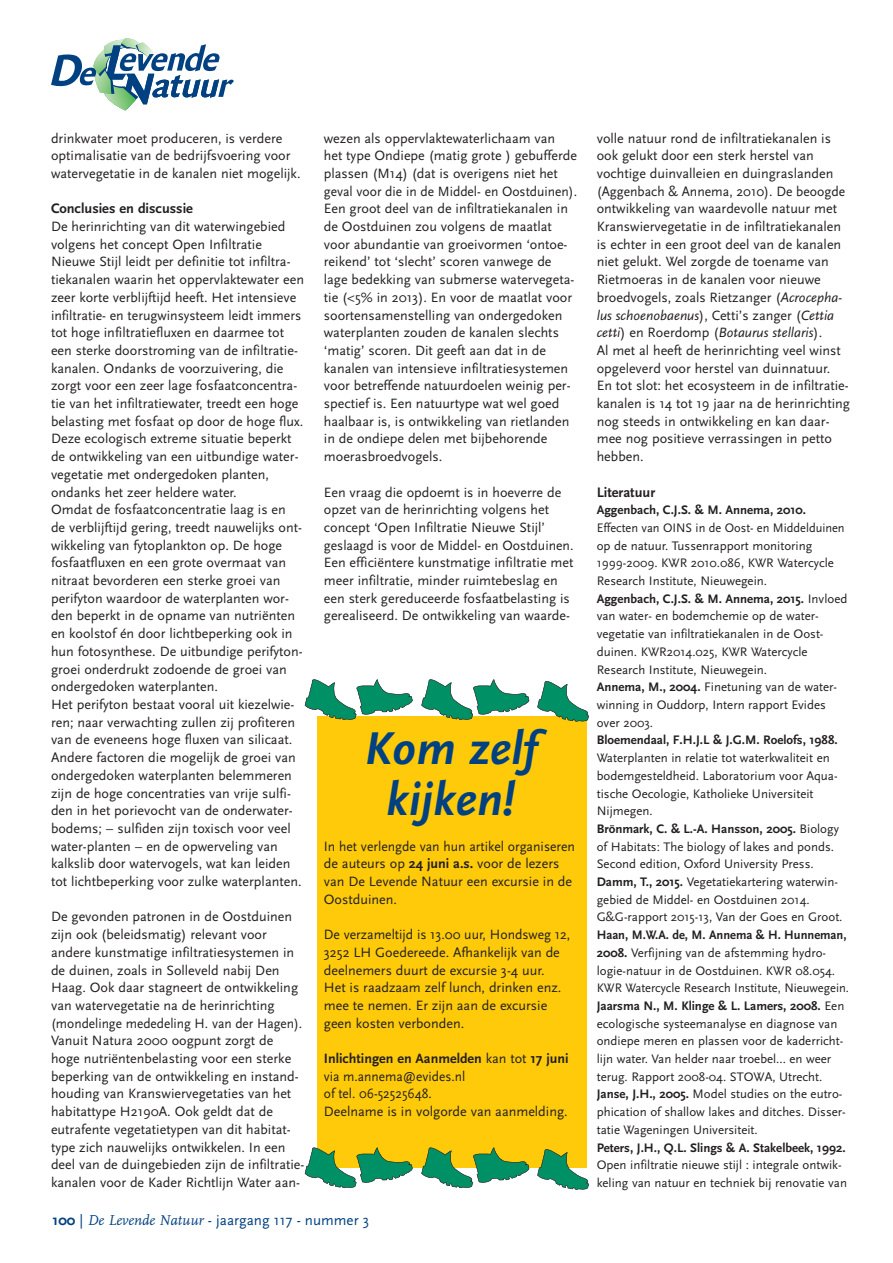
<style>
.page{position:relative;width:893px;height:1263px;background:#fff}
.page>*{position:absolute;margin:0;border:0;box-sizing:border-box;transform-origin:0 0}
.t1{font:italic 700 48px/51px "Scala Sans";color:#014181;text-align:center}
.t2{font:15px "Scala Sans";color:#014181}
.t3{font:700 14.4px "Scala Sans";color:#231f20}
.t4{font:14.1px/17.7px "Scala Sans";color:#231f20}
.t5{font:12.9px/17.7px "Scala Sans";color:#231f20}
.t6{font:12.9px/17.7px "Scala Sans";color:#231f20;scale:.96 1}
.t7{font:700 12.9px "Scala Sans";color:#231f20}
.s1{font-weight:700}
.s2{font-family:"FF Scala";font-style:italic}
.s3{font-style:italic}
</style>
<div class="page">
<div style="left:317px;top:716px;width:269px;height:451px;background:#feca0a"></div>
<svg style="left:51px;top:38px;width:183px;height:73px"></svg>
<svg style="left:537px;top:681px;width:52px;height:41px"></svg>
<svg style="left:421px;top:679px;width:109px;height:41px"></svg>
<svg style="left:305px;top:679px;width:108px;height:41px"></svg>
<svg style="left:537px;top:1145px;width:52px;height:45px"></svg>
<svg style="left:421px;top:1147px;width:109px;height:41px"></svg>
<svg style="left:305px;top:1147px;width:109px;height:41px"></svg>
<p class="t4" style="left:51px;top:129px;width:251px">drinkwater moet produceren, is verdere optimalisatie van de bedrijfsvoering voor watervegetatie in de kanalen niet mogelijk.</p>
<p class="t3" style="left:51px;top:200px;width:144px">Conclusies en discussie</p>
<p class="t4" style="left:51px;top:217px;width:255px">De herinrichting van dit waterwingebied volgens het concept Open Infiltratie Nieuwe Stijl leidt per definitie tot infiltra&shy;tiekanalen waarin het oppervlaktewater een zeer korte verblijftijd heeft. Het intensieve infiltratie- en terugwinsysteem leidt immers tot hoge infiltratiefluxen en daarmee tot een sterke doorstroming van de infiltratie&shy;kanalen. Ondanks de voorzuivering, die zorgt voor een zeer lage fosfaatconcentra&shy;tie van het infiltratiewater, treedt een hoge belasting met fosfaat op door de hoge flux.<br>Deze ecologisch extreme situatie beperkt de ontwikkeling van een uitbundige water&shy;vegetatie met ondergedoken planten, ondanks het zeer heldere water.<br>Omdat de fosfaatconcentratie laag is en<br>de verblijftijd gering, treedt nauwelijks ont&shy;wikkeling van fytoplankton op. De hoge fosfaatfluxen en een grote overmaat van nitraat bevorderen een sterke groei van perifyton waardoor de waterplanten wor&shy;den beperkt in de opname van nutriënten en koolstof én door lichtbeperking ook in hun fotosynthese. De uitbundige perifyton&shy;groei onderdrukt zodoende de groei van ondergedoken waterplanten.<br>Het perifyton bestaat vooral uit kiezelwie&shy;ren; naar verwachting zullen zij profiteren van de eveneens hoge fluxen van silicaat.<br>Andere factoren die mogelijk de groei van ondergedoken waterplanten belemmeren zijn de hoge concentraties van vrije sulfi&shy;den in het porievocht van de onderwater&shy;bodems; – sulfiden zijn toxisch voor veel water-planten – en de opwerveling van kalkslib door watervogels, wat kan leiden tot lichtbeperking voor zulke waterplanten.</p>
<p class="t4" style="left:51px;top:908px;width:255px">De gevonden patronen in de Oostduinen zijn ook (beleidsmatig) relevant voor andere kunstmatige infiltratiesystemen in de duinen, zoals in Solleveld nabij Den Haag. Ook daar stagneert de ontwikkeling van watervegetatie na de herinrichting (mondelinge mededeling H. van der Hagen).<br>Vanuit Natura 2000 oogpunt zorgt de hoge nutriëntenbelasting voor een sterke beperking van de ontwikkeling en instand&shy;houding van Kranswiervegetaties van het habitattype H2190A. Ook geldt dat de eutrafente vegetatietypen van dit habitat&shy;type zich nauwelijks ontwikkelen. In een deel van de duingebieden zijn de infiltratie&shy;kanalen voor de Kader Richtlijn Water aan-</p>
<p class="t4" style="left:324px;top:129px;width:255px">wezen als oppervlaktewaterlichaam van het type Ondiepe (matig grote ) gebufferde plassen (M14) (dat is overigens niet het geval voor die in de Middel- en Oostduinen).<br>Een groot deel van de infiltratiekanalen in de Oostduinen zou volgens de maatlat voor abundantie van groeivormen ‘ontoe&shy;reikend’ tot ‘slecht’ scoren vanwege de lage bedekking van submerse watervegeta&shy;tie (&lt;5% in 2013). En voor de maatlat voor soortensamenstelling van ondergedoken waterplanten zouden de kanalen slechts ‘matig’ scoren. Dit geeft aan dat in de kanalen van intensieve infiltratiesystemen voor betreffende natuurdoelen weinig per&shy;spectief is. Een natuurtype wat wel goed haalbaar is, is ontwikkeling van rietlanden in de ondiepe delen met bijbehorende moerasbroedvogels.</p>
<p class="t4" style="left:324px;top:483px;width:251px">Een vraag die opdoemt is in hoeverre de opzet van de herinrichting volgens het concept ‘Open Infiltratie Nieuwe Stijl’ geslaagd is voor de Middel- en Oostduinen.<br>Een efficiëntere kunstmatige infiltratie met meer infiltratie, minder ruimtebeslag en een sterk gereduceerde fosfaatbelasting is gerealiseerd. De ontwikkeling van waarde-</p>
<h1 class="t1" style="left:365px;top:722px;width:173px">Kom zelf kijken!</h1>
<p class="t4" style="left:324px;top:837px;width:253px">In het verlengde van hun artikel organiseren de auteurs op <span class="s1">24 juni a.s.</span> voor de lezers van De Levende Natuur een excursie in de Oostduinen.</p>
<p class="t4" style="left:324px;top:925px;width:248px">De verzameltijd is 13.00 uur, Hondsweg 12, 3252 LH Goedereede. Afhankelijk van de deelnemers duurt de excursie 3-4 uur.<br>Het is raadzaam zelf lunch, drinken enz. mee te nemen. Er zijn aan de excursie geen kosten verbonden.</p>
<p class="t4" style="left:324px;top:1049px;width:246px"><span class="s1">Inlichtingen en Aanmelden</span> kan tot <span class="s1">17 juni </span>via m.annema@evides.nl<br>of tel. 06-52525648.<br>Deelname is in volgorde van aanmelding.</p>
<p class="t2" style="left:53px;top:1211px;width:318px"><span class="s1">100</span> | <span class="s2">De Levende Natuur</span> - jaargang 117 - nummer 3</p>
<p class="t4" style="left:597px;top:129px;width:255px">volle natuur rond de infiltratiekanalen is ook gelukt door een sterk herstel van vochtige duinvalleien en duingraslanden (Aggenbach &amp; Annema, 2010). De beoogde ontwikkeling van waardevolle natuur met Kranswiervegetatie in de infiltratiekanalen is echter in een groot deel van de kanalen niet gelukt. Wel zorgde de toename van Rietmoeras in de kanalen voor nieuwe broedvogels, zoals Rietzanger (<span class="s3">Acrocepha&shy;lus schoenobaenus</span>), Cetti’s zanger (<span class="s3">Cettia cetti</span>) en Roerdomp (<span class="s3">Botaurus stellaris</span>).<br>Al met al heeft de herinrichting veel winst opgeleverd voor herstel van duinnatuur.<br>En tot slot: het ecosysteem in de infiltratie&shy;kanalen is 14 tot 19 jaar na de herinrichting nog steeds in ontwikkeling en kan daar&shy;mee nog positieve verrassingen in petto hebben.</p>
<p class="t3" style="left:597px;top:483px;width:60px">Literatuur</p>
<p class="t7" style="left:597px;top:502px;width:211px">Aggenbach, C.J.S. &amp; M. Annema, 2010.</p>
<p class="t6" style="left:597px;top:519px;width:263px">Effecten van OINS in de Oost- en Middelduinen op de natuur. Tussenrapport monitoring 1999-2009. KWR 2010.086, KWR Watercycle Research Institute, Nieuwegein.<br><span class="s1">Aggenbach, C.J.S. &amp; M. Annema, 2015.</span> Invloed van water- en bodemchemie op de water&shy;vegetatie van infiltratiekanalen in de Oost&shy;duinen. KWR2014.025, KWR Watercycle Research Institute, Nieuwegein.<br><span class="s1">Annema, M., 2004.</span> Finetuning van de water&shy;winning in Ouddorp, Intern rapport Evides over 2003.</p>
<p class="t7" style="left:597px;top:732px;width:242px">Bloemendaal, F.H.J.L &amp; J.G.M. Roelofs, 1988.</p>
<p class="t5" style="left:597px;top:749px;width:247px">Waterplanten in relatie tot waterkwaliteit en bodemgesteldheid. Laboratorium voor Aqua&shy;tische Oecologie, Katholieke Universiteit Nijmegen.<br><span class="s1">Brönmark, C. &amp; L.-A. Hansson, 2005.</span> Biology of Habitats: The biology of lakes and ponds.<br>Second edition, Oxford University Press.<br><span class="s1">Damm, T., 2015.</span> Vegetatiekartering waterwin&shy;gebied de Middel- en Oostduinen 2014.<br>G&amp;G-rapport 2015-13, Van der Goes en Groot.</p>
<p class="t5" style="left:597px;top:926px;width:254px"><span class="s1">Haan, M.W.A. de, M. Annema &amp; H. Hunneman, 2008.</span> Verfijning van de afstemming hydro&shy;logie-natuur in de Oostduinen. KWR 08.054.<br>KWR Watercycle Research Institute, Nieuwegein.<br><span class="s1">Jaarsma N., M. Klinge &amp; L. Lamers, 2008.</span> Een ecologische systeemanalyse en diagnose van ondiepe meren en plassen voor de kaderricht&shy;lijn water. Van helder naar troebel... en weer terug. Rapport 2008-04. STOWA, Utrecht.<br><span class="s1">Janse, J.H., 2005.</span> Model studies on the eutro&shy;phication of shallow lakes and ditches. Disser&shy;tatie Wageningen Universiteit.</p>
<p class="t7" style="left:597px;top:1139px;width:250px">Peters, J.H., Q.L. Slings &amp; A. Stakelbeek, 1992.</p>
<p class="t5" style="left:597px;top:1156px;width:252px">Open infiltratie nieuwe stijl : integrale ontwik&shy;keling van natuur en techniek bij renovatie van</p>
</div>
